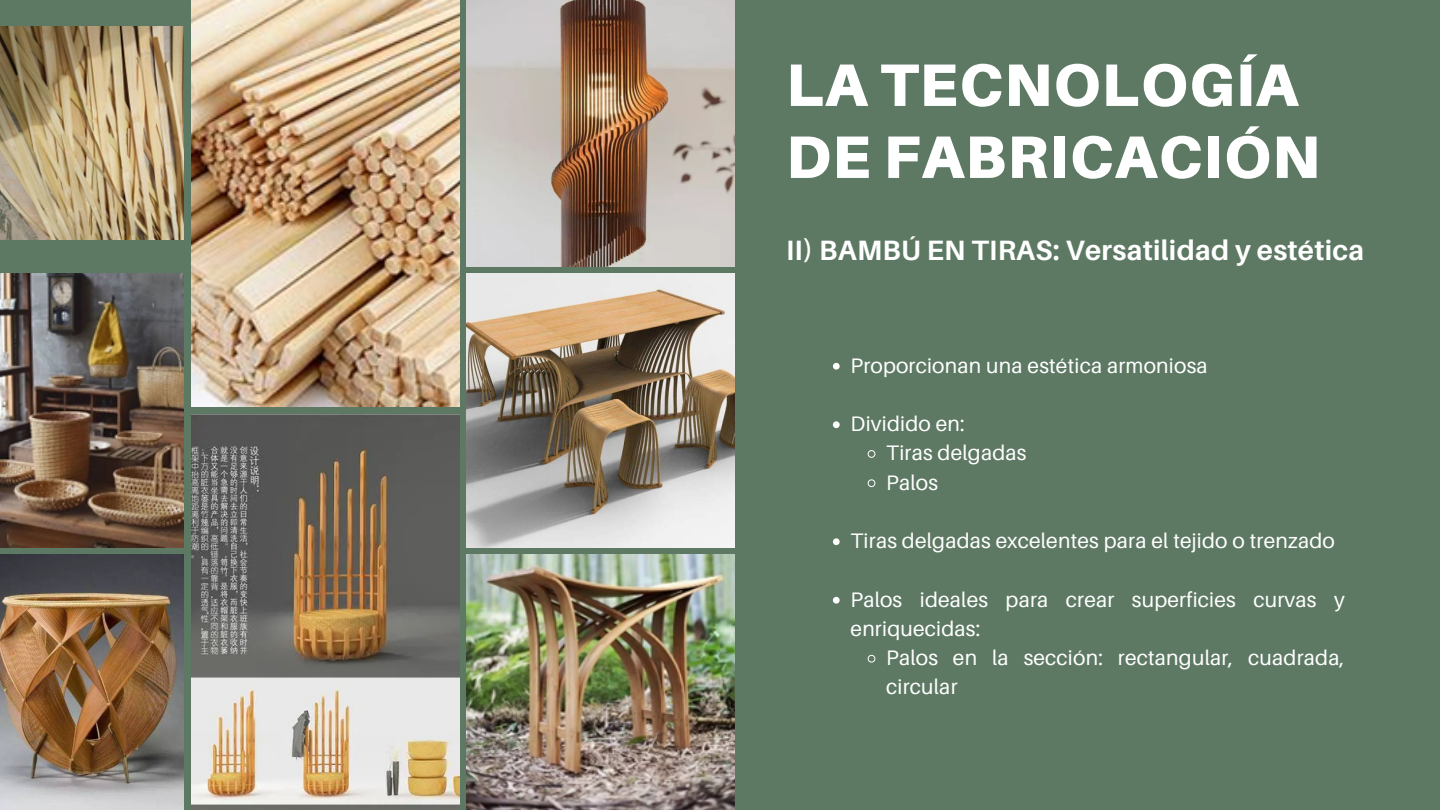
<style>
.page{position:relative;width:1440px;height:810px;background:#5d7963}
.page>*{position:absolute;margin:0;border:0;box-sizing:border-box;transform-origin:0 0}
.t1{font:900 60px/72px "Aileron";letter-spacing:.02em;color:#fff}
.t2{font:700 28px "Aileron";letter-spacing:.01em;color:#fff}
.t3{font:21px/29.2px "Aileron";letter-spacing:.01em;color:#fff}
</style>
<div class="page">
<img style="left:466px;top:555px;width:268px;height:255px">
<img style="left:466px;top:274px;width:268px;height:273px">
<img style="left:466px;top:0;width:268px;height:266px">
<img style="left:191px;top:414px;width:268px;height:396px">
<img style="left:191px;top:0;width:268px;height:407px">
<img style="left:0;top:555px;width:184px;height:255px">
<img style="left:0;top:274px;width:184px;height:273px">
<img style="left:0;top:27px;width:184px;height:212px">
<svg style="left:833px;top:363px;width:7px;height:7px"></svg>
<svg style="left:833px;top:421px;width:7px;height:7px"></svg>
<svg style="left:867px;top:450px;width:9px;height:8px"></svg>
<svg style="left:867px;top:479px;width:9px;height:8px"></svg>
<svg style="left:833px;top:538px;width:7px;height:7px"></svg>
<svg style="left:833px;top:597px;width:7px;height:7px"></svg>
<svg style="left:867px;top:654px;width:9px;height:9px"></svg>
<p class="t1" style="left:786px;top:48px;width:535px">LA TECNOLOGÍA<br>DE FABRICACIÓN</p>
<p class="t2" style="left:786px;top:233px;width:580px">II) BAMBÚ EN TIRAS: Versatilidad y estética</p>
<p class="t3" style="left:851px;top:350px;width:359px">Proporcionan una estética armoniosa</p>
<p class="t3" style="left:851px;top:409px;width:116px">Dividido en:</p>
<p class="t3" style="left:886px;top:438px;width:142px">Tiras delgadas</p>
<p class="t3" style="left:886px;top:467px;width:53px">Palos</p>
<p class="t3" style="left:851px;top:526px;width:486px">Tiras delgadas excelentes para el tejido o trenzado</p>
<p class="t3" style="left:851px;top:584px;width:496px">Palos ideales para crear superficies curvas y enriquecidas:</p>
<p class="t3" style="left:886px;top:643px;width:460px">Palos en la sección: rectangular, cuadrada, circular</p>
</div>
